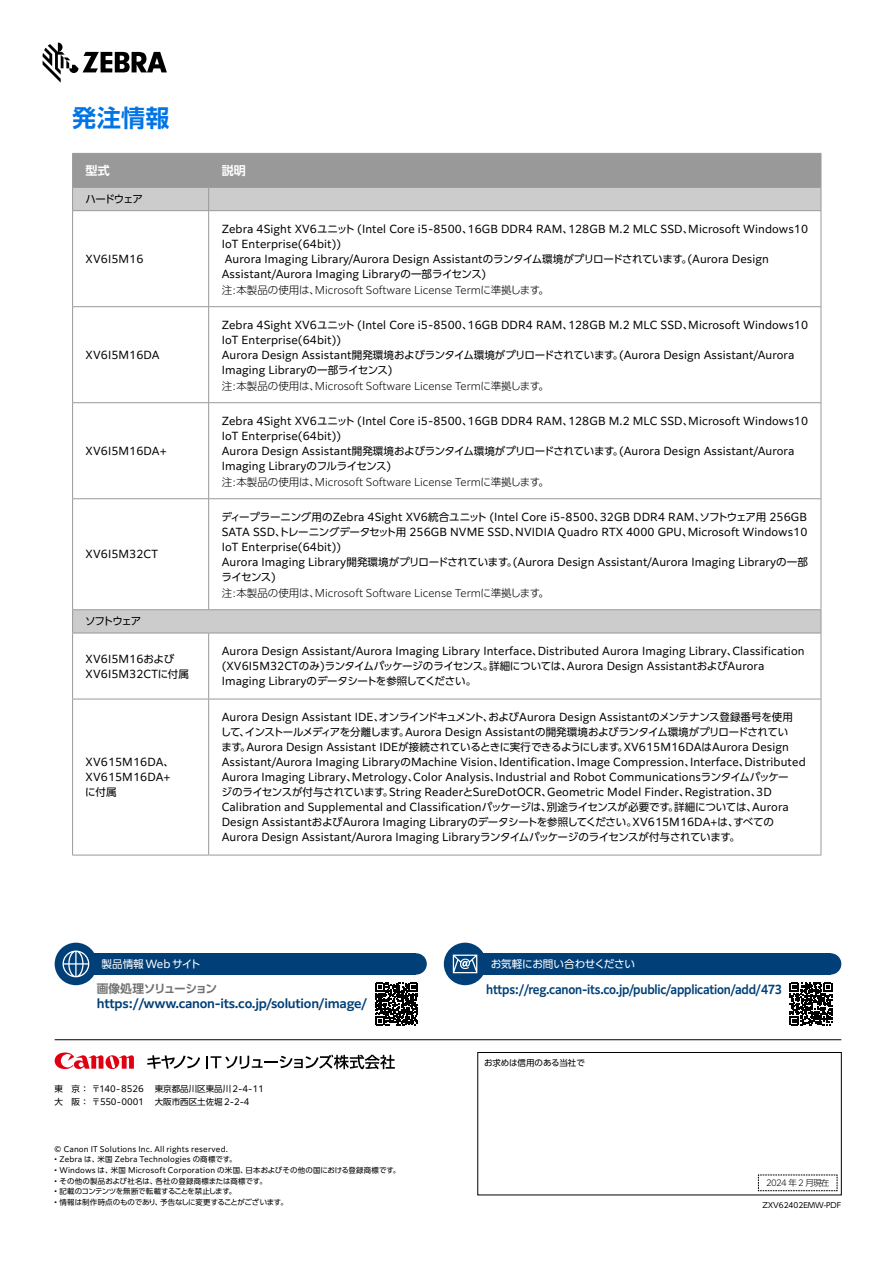
<style>
.page{position:relative;width:893px;height:1263px;background:#fff}
.page>*{position:absolute;margin:0;border:0;box-sizing:border-box;transform-origin:0 0}
.t1{font:700 24px "PUD Shin Go NT Pr 6 N De";color:#0174e7}
.t2{font:700 12px "PUD Shin Go Pr 6 N De";color:#fff}
.t3{font:700 11.7px "PUD Shin Go Pr 6 N De";letter-spacing:-.02em;color:#003f77;scale:.91 1}
.t4{font:700 11.7px "PUD Shin Go Pr 6 N De";letter-spacing:-.02em;color:#003f77}
.t5{font:700 11.7px "PUD Shin Go Pr 6 N De";letter-spacing:-.075em;color:#727171}
.t6{font:10.65px "PUD Shin Go Pr 6 N";letter-spacing:-.02em;color:#fff}
.t7{font:10.65px "PUD Shin Go Pr 6 N";color:#fff}
.t8{font:10.5px/15px "PUD Shin Go Pr 6 N";letter-spacing:.01em;color:#000}
.t9{font:300 10.5px "PUD Shin Go Pr 6 N";color:#000}
.t10{font:8.55px "PUD Shin Go Pr 6 N";color:#000}
.t11{font:300 8.55px "PUD Shin Go Pr 6 N";letter-spacing:-.08em;color:#000}
.t12{font:7.5px "PUD Shin Go Pr 6 N";letter-spacing:.02em;color:#000}
.t13{font:7.5px "PUD Shin Go Pr 6 N";letter-spacing:-.005em;color:#000}
.t14{font:7.5px "PUD Shin Go Pr 6 N";letter-spacing:-.065em;color:#000}
.t15{font:7.5px "UD Shin Go Pro";color:#000}
</style>
<div class="page">
<div style="left:478px;top:1052px;width:363px;height:143px;border:1px solid #000"></div>
<svg style="left:55px;top:1052px;width:79px;height:17px"></svg>
<svg style="left:147px;top:1055px;width:53px;height:14px"></svg>
<svg style="left:206px;top:1055px;width:189px;height:14px"></svg>
<svg style="left:758px;top:1174px;width:80px;height:17px"></svg>
<hr style="left:55px;top:1039px;width:786px;height:1px;background:#000">
<div style="left:55px;top:943px;width:42px;height:42px;background:#003f77;border-radius:50%"></div>
<div style="left:89px;top:953px;width:327px;height:21px;background:#003f77"></div>
<div style="left:406px;top:953px;width:21px;height:21px;background:#003f77;border-radius:50%"></div>
<svg style="left:63px;top:950px;width:26px;height:27px"></svg>
<div style="left:444px;top:943px;width:42px;height:42px;background:#003f77;border-radius:50%"></div>
<div style="left:478px;top:953px;width:353px;height:21px;background:#003f77"></div>
<div style="left:820px;top:953px;width:21px;height:21px;background:#003f77;border-radius:50%"></div>
<svg style="left:453px;top:954px;width:24px;height:19px"></svg>
<svg style="left:375px;top:983px;width:43px;height:42px"></svg>
<svg style="left:790px;top:983px;width:42px;height:42px"></svg>
<svg style="left:43px;top:43px;width:124px;height:40px"></svg>
<svg style="left:73px;top:211px;width:748px;height:422px"></svg>
<svg style="left:72px;top:153px;width:750px;height:57px;background:#acacac"></svg>
<hr style="left:72px;top:210px;width:137px;height:1px;background:#999">
<hr style="left:72px;top:211px;width:1px;height:95px;background:#999">
<hr style="left:209px;top:210px;width:612px;height:1px;background:#999">
<hr style="left:208px;top:211px;width:1px;height:95px;background:#999">
<hr style="left:821px;top:211px;width:1px;height:95px;background:#999">
<hr style="left:72px;top:306px;width:137px;height:1px;background:#999">
<hr style="left:72px;top:307px;width:1px;height:95px;background:#999">
<hr style="left:209px;top:306px;width:612px;height:1px;background:#999">
<hr style="left:208px;top:307px;width:1px;height:95px;background:#999">
<hr style="left:821px;top:307px;width:1px;height:95px;background:#999">
<hr style="left:72px;top:402px;width:137px;height:1px;background:#999">
<hr style="left:72px;top:403px;width:1px;height:95px;background:#999">
<hr style="left:209px;top:402px;width:612px;height:1px;background:#999">
<hr style="left:208px;top:403px;width:1px;height:95px;background:#999">
<hr style="left:821px;top:403px;width:1px;height:95px;background:#999">
<hr style="left:72px;top:498px;width:137px;height:1px;background:#999">
<hr style="left:72px;top:499px;width:1px;height:110px;background:#999">
<hr style="left:209px;top:498px;width:612px;height:1px;background:#999">
<hr style="left:208px;top:499px;width:1px;height:110px;background:#999">
<hr style="left:821px;top:499px;width:1px;height:110px;background:#999">
<hr style="left:72px;top:609px;width:137px;height:1px;background:#999">
<svg style="left:72px;top:610px;width:1px;height:23px"></svg>
<hr style="left:209px;top:609px;width:612px;height:1px;background:#999">
<svg style="left:821px;top:610px;width:1px;height:23px"></svg>
<hr style="left:72px;top:633px;width:137px;height:1px;background:#999">
<hr style="left:72px;top:633px;width:1px;height:66px;background:#999">
<hr style="left:209px;top:633px;width:612px;height:1px;background:#999">
<hr style="left:208px;top:633px;width:1px;height:66px;background:#999">
<hr style="left:821px;top:633px;width:1px;height:66px;background:#999">
<hr style="left:72px;top:699px;width:137px;height:1px;background:#999">
<hr style="left:72px;top:699px;width:1px;height:156px;background:#999">
<hr style="left:209px;top:699px;width:612px;height:1px;background:#999">
<hr style="left:208px;top:699px;width:1px;height:156px;background:#999">
<hr style="left:821px;top:699px;width:1px;height:156px;background:#999">
<hr style="left:72px;top:855px;width:137px;height:1px;background:#999">
<hr style="left:209px;top:855px;width:612px;height:1px;background:#999">
<h1 class="t1" style="left:72px;top:105px;width:99px">発注情報</h1>
<p class="t2" style="left:86px;top:164px;width:26px">型式</p>
<p class="t2" style="left:222px;top:164px;width:26px">説明</p>
<p class="t8" style="left:85px;top:192px;width:59px">ハードウェア</p>
<p class="t8" style="left:86px;top:252px;width:59px">XV6I5M16</p>
<p class="t8" style="left:86px;top:348px;width:76px">XV6I5M16DA</p>
<p class="t8" style="left:86px;top:444px;width:83px">XV6I5M16DA+</p>
<p class="t8" style="left:86px;top:547px;width:74px">XV6I5M32CT</p>
<p class="t8" style="left:222px;top:222px;width:588px">Zebra 4Sight XV6ユニット (Intel Core i5-8500、16GB DDR4 RAM、128GB M.2 MLC SSD、Microsoft Windows10<br>IoT Enterprise(64bit))<br>Aurora Imaging Library/Aurora Design Assistantのランタイム環境がプリロードされています。(Aurora Design Assistant/Aurora Imaging Libraryの一部ライセンス)</p>
<p class="t9" style="left:222px;top:282px;width:329px">注:本製品の使用は、Microsoft Software License Termに準拠します。</p>
<p class="t8" style="left:222px;top:318px;width:588px">Zebra 4Sight XV6ユニット (Intel Core i5-8500、16GB DDR4 RAM、128GB M.2 MLC SSD、Microsoft Windows10<br>IoT Enterprise(64bit))<br>Aurora Design Assistant開発環境およびランタイム環境がプリロードされています。(Aurora Design Assistant/Aurora Imaging Libraryの一部ライセンス)</p>
<p class="t9" style="left:222px;top:378px;width:329px">注:本製品の使用は、Microsoft Software License Termに準拠します。</p>
<p class="t8" style="left:222px;top:414px;width:588px">Zebra 4Sight XV6ユニット (Intel Core i5-8500、16GB DDR4 RAM、128GB M.2 MLC SSD、Microsoft Windows10<br>IoT Enterprise(64bit))<br>Aurora Design Assistant開発環境およびランタイム環境がプリロードされています。(Aurora Design Assistant/Aurora Imaging Libraryのフルライセンス)</p>
<p class="t9" style="left:222px;top:474px;width:329px">注:本製品の使用は、Microsoft Software License Termに準拠します。</p>
<p class="t8" style="left:221px;top:510px;width:588px">ディープラーニング用のZebra 4Sight XV6統合ユニット (Intel Core i5-8500、32GB DDR4 RAM、ソフトウェア用 256GB SATA SSD、トレーニングデータセット用 256GB NVME SSD、NVIDIA Quadro RTX 4000 GPU、Microsoft Windows10<br>IoT Enterprise(64bit))<br>Aurora Imaging Library開発環境がプリロードされています。(Aurora Design Assistant/Aurora Imaging Libraryの一部ライセンス)</p>
<p class="t9" style="left:222px;top:585px;width:329px">注:本製品の使用は、Microsoft Software License Termに準拠します。</p>
<p class="t8" style="left:85px;top:614px;width:58px">ソフトウェア</p>
<p class="t8" style="left:86px;top:651px;width:105px">XV6I5M16および<br>XV6I5M32CTに付属</p>
<p class="t8" style="left:222px;top:644px;width:584px">Aurora Design Assistant/Aurora Imaging Library Interface、Distributed Aurora Imaging Library、Classification (XV6I5M32CTのみ)ランタイムパッケージのライセンス。詳細については、Aurora Design AssistantおよびAurora<br>Imaging Libraryのデータシートを参照してください。</p>
<p class="t8" style="left:85px;top:755px;width:90px">XV615M16DA、<br>XV615M16DA+に付属</p>
<p class="t8" style="left:221px;top:710px;width:586px">Aurora Design Assistant IDE、オンラインドキュメント、およびAurora Design Assistantのメンテナンス登録番号を使用<br>して、インストールメディアを分離します。Aurora Design Assistantの開発環境およびランタイム環境がプリロードされてい<br>ます。Aurora Design Assistant IDEが接続されているときに実行できるようにします。XV615M16DAはAurora Design Assistant/Aurora Imaging LibraryのMachine Vision、Identification、Image Compression、Interface、Distributed Aurora Imaging Library、Metrology、Color Analysis、Industrial and Robot Communicationsランタイムパッケー<br>ジのライセンスが付与されています。String ReaderとSureDotOCR、Geometric Model Finder、Registration、3D Calibration and Supplemental and Classificationパッケージは、別途ライセンスが必要です。詳細については、Aurora Design AssistantおよびAurora Imaging Libraryのデータシートを参照してください。XV615M16DA+は、すべてのAurora Design Assistant/Aurora Imaging Libraryランタイムパッケージのライセンスが付与されています。</p>
<p class="t7" style="left:101px;top:958px;width:101px">製品情報 Web サイト</p>
<p class="t6" style="left:491px;top:958px;width:146px">お気軽にお問い合わせください</p>
<p class="t5" style="left:97px;top:982px;width:122px">画像処理ソリューション</p>
<p class="t4" style="left:97px;top:997px;width:272px">https://www.canon-its.co.jp/solution/image/</p>
<p class="t10" style="left:55px;top:1084px;width:91px">東　京 ： 〒140-8526</p>
<p class="t10" style="left:155px;top:1084px;width:111px">東京都品川区東品川 2-4-11</p>
<p class="t10" style="left:55px;top:1097px;width:91px">大　阪 ： 〒550-0001</p>
<p class="t10" style="left:155px;top:1097px;width:96px">大阪市西区土佐堀 2-2-4</p>
<p class="t12" style="left:54px;top:1145px;width:175px">© Canon IT Solutions Inc. All rights reserved.</p>
<p class="t12" style="left:54px;top:1155px;width:184px">• Zebra は、米国 Zebra Technologies の商標です。</p>
<p class="t12" style="left:54px;top:1166px;width:348px">• Windows は、米国 Microsoft Corporation の米国、日本およびその他の国における登録商標です。</p>
<p class="t12" style="left:54px;top:1177px;width:214px">• その他の製品および社名は、各社の登録商標または商標です。</p>
<p class="t14" style="left:54px;top:1187px;width:184px">• 記載のコンテンツを無断で転載することを禁止します。</p>
<p class="t13" style="left:54px;top:1198px;width:235px">• 情報は制作時点のものであり、予告なしに変更することがございます。</p>
<p class="t3" style="left:486px;top:983px;width:327px">https://reg.canon-its.co.jp/public/application/add/473</p>
<p class="t10" style="left:484px;top:1058px;width:102px">お求めは信用のある当社で</p>
<p class="t11" style="left:766px;top:1176px;width:65px">2024 年 2 月現在</p>
<p class="t15" style="left:763px;top:1199px;width:80px">ZXV62402EMW-PDF</p>
</div>
